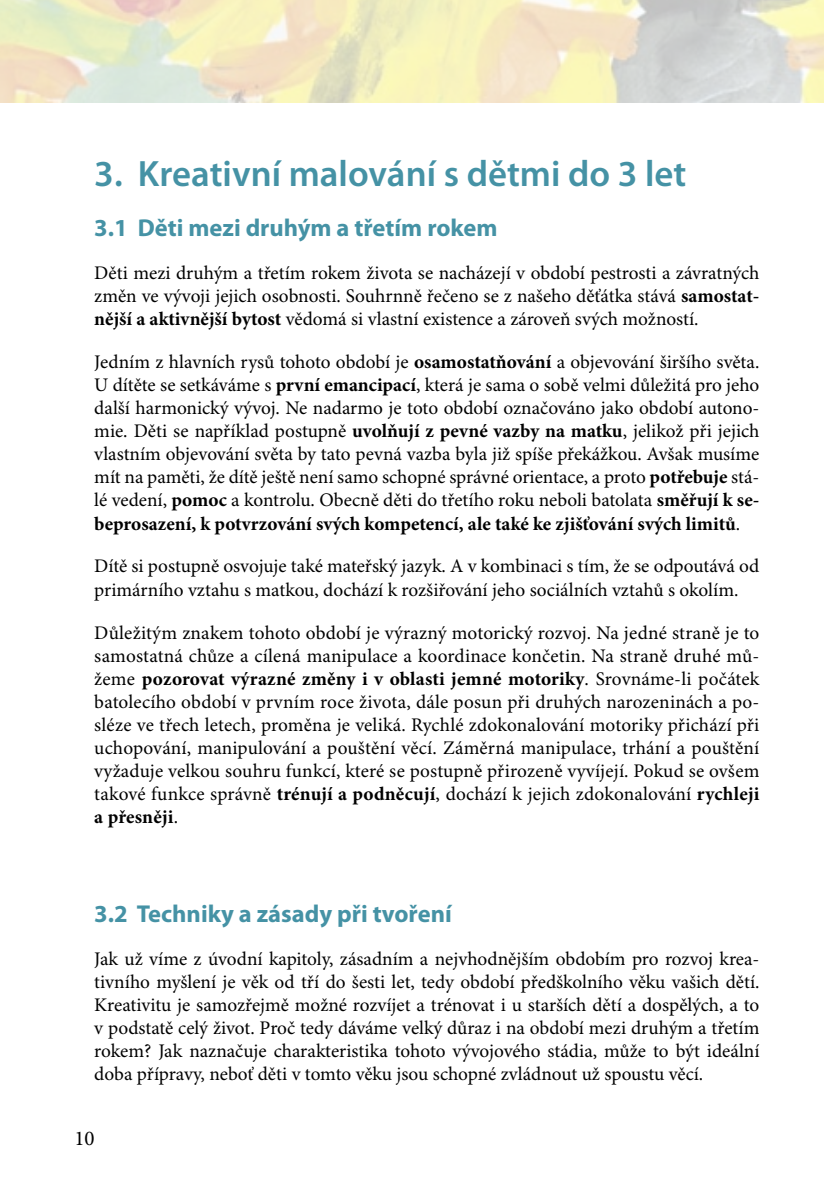
<style>
.page{position:relative;width:824px;height:1191px;background:#fff}
.page>*{position:absolute;margin:0;border:0;box-sizing:border-box;transform-origin:0 0}
.t1{font:600 36.75px "Myriad Pro";color:#4592a5}
.t2{font:700 24.5px "Myriad Pro";color:#4592a5}
.t3{font:21px "Minion Pro";color:#000}
.t4{font:19.25px/23.1px "Minion Pro";color:#000;text-align:justify}
.s1{font-weight:700}
</style>
<div class="page">
<svg style="left:0;top:0;width:823px;height:103px;background:#eae6c8"></svg>
<h1 class="t1" style="left:94px;top:154px;width:593px">3. Kreativní malování s dětmi do 3 let</h1>
<p class="t2" style="left:94px;top:214px;width:405px">3.1 Děti mezi druhým a třetím rokem</p>
<p class="t4" style="left:94px;top:262px;width:666px">Děti mezi druhým a třetím rokem života se nacházejí v období pestrosti a závratných změn ve vývoji jejich osobnosti. Souhrnně řečeno se z našeho děťátka stává <span class="s1">samostat&shy;nější a aktivnější bytost</span> vědomá si vlastní existence a zároveň svých možností.</p>
<p class="t4" style="left:94px;top:351px;width:666px">Jedním z hlavních rysů tohoto období je <span class="s1">osamostatňování</span> a objevování širšího světa.<br>U dítěte se setkáváme s <span class="s1">první emancipací</span>, která je sama o sobě velmi důležitá pro jeho další harmonický vývoj. Ne nadarmo je toto období označováno jako období autono&shy;mie. Děti se například postupně <span class="s1">uvolňují z pevné vazby na matku</span>, jelikož při jejich vlastním objevování světa by tato pevná vazba byla již spíše překážkou. Avšak musíme mít na paměti, že dítě ještě není samo schopné správné orientace, a proto <span class="s1">potřebuje</span> stá&shy;lé vedení, <span class="s1">pomoc</span> a kontrolu. Obecně děti do třetího roku neboli batolata <span class="s1">směřují k se&shy;beprosazení, k potvrzování svých kompetencí, ale také ke zjišťování svých limitů</span>.</p>
<p class="t4" style="left:94px;top:555px;width:666px">Dítě si postupně osvojuje také mateřský jazyk. A v kombinaci s tím, že se odpoutává od primárního vztahu s matkou, dochází k rozšiřování jeho sociálních vztahů s okolím.</p>
<p class="t4" style="left:94px;top:621px;width:666px">Důležitým znakem tohoto období je výrazný motorický rozvoj. Na jedné straně je to samostatná chůze a cílená manipulace a koordinace končetin. Na straně druhé mů&shy;žeme <span class="s1">pozorovat výrazné změny i v oblasti jemné motoriky</span>. Srovnáme-li počátek batolecího období v prvním roce života, dále posun při druhých narozeninách a po&shy;sléze ve třech letech, proměna je veliká. Rychlé zdokonalování motoriky přichází při uchopování, manipulování a pouštění věcí. Záměrná manipulace, trhání a pouštění vyžaduje velkou souhru funkcí, které se postupně přirozeně vyvíjejí. Pokud se ovšem takové funkce správně <span class="s1">trénují a podněcují</span>, dochází k jejich zdokonalování <span class="s1">rychleji a přesněji</span>.</p>
<p class="t2" style="left:94px;top:900px;width:359px">3.2 Techniky a zásady při tvoření</p>
<p class="t4" style="left:94px;top:948px;width:666px">Jak už víme z úvodní kapitoly, zásadním a nejvhodnějším obdobím pro rozvoj krea&shy;tivního myšlení je věk od tří do šesti let, tedy období předškolního věku vašich dětí.<br>Kreativitu je samozřejmě možné rozvíjet a trénovat i u starších dětí a dospělých, a to v podstatě celý život. Proč tedy dáváme velký důraz i na období mezi druhým a třetím rokem? Jak naznačuje charakteristika tohoto vývojového stádia, může to být ideální doba přípravy, neboť děti v tomto věku jsou schopné zvládnout už spoustu věcí.</p>
<p class="t3" style="left:74px;top:1126px;width:22px">10</p>
</div>
